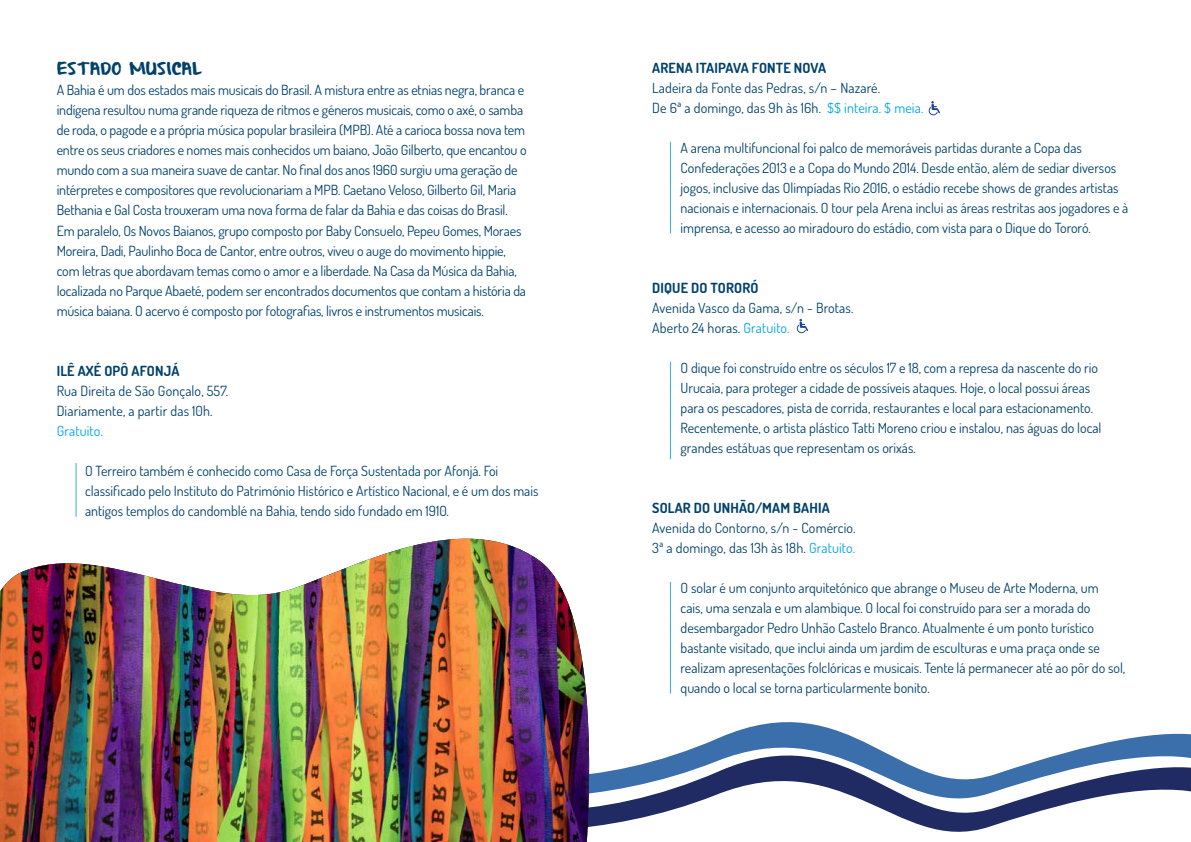
<style>
.page{position:relative;width:1191px;height:842px;background:#fff}
.page>*{position:absolute;margin:0;border:0;box-sizing:border-box;transform-origin:0 0}
.t1{font:14px/20px "Dosis";color:#00416b}
.t2{font:700 14px "Dosis";letter-spacing:.01em;color:#00416b}
.t3{font:14px "From Where You Are";letter-spacing:.02em;color:#00416b}
.t4{font:14px "Dosis";letter-spacing:.01em;color:#00a4e6}
.s1{color:#00a4e6}
</style>
<div class="page">
<svg style="left:614px;top:722px;width:577px;height:110px"></svg>
<svg style="left:75px;top:507px;width:539px;height:320px"></svg>
<img style="left:0;top:539px;width:590px;height:303px">
<hr style="left:76px;top:463px;width:1px;height:54px;background:#35addf">
<hr style="left:670px;top:142px;width:1px;height:91px;background:#35addf">
<hr style="left:670px;top:362px;width:1px;height:97px;background:#35addf">
<hr style="left:670px;top:582px;width:1px;height:112px;background:#35addf">
<svg style="left:928px;top:101px;width:12px;height:14px"></svg>
<svg style="left:796px;top:319px;width:12px;height:14px"></svg>
<p class="t3" style="left:57px;top:62px;width:147px">ESTADO MUSICAL</p>
<p class="t1" style="left:57px;top:80px;width:471px">A Bahia é um dos estados mais musicais do Brasil. A mistura entre as etnias negra, branca e indígena resultou numa grande riqueza de ritmos e géneros musicais, como o axé, o samba de roda, o pagode e a própria música popular brasileira (MPB). Até a carioca bossa nova tem entre os seus criadores e nomes mais conhecidos um baiano, João Gilberto, que encantou o mundo com a sua maneira suave de cantar. No final dos anos 1960 surgiu uma geração de intérpretes e compositores que revolucionariam a MPB. Caetano Veloso, Gilberto Gil, Maria Bethania e Gal Costa trouxeram uma nova forma de falar da Bahia e das coisas do Brasil.<br>Em paralelo, Os Novos Baianos, grupo composto por Baby Consuelo, Pepeu Gomes, Moraes Moreira, Dadi, Paulinho Boca de Cantor, entre outros, viveu o auge do movimento hippie, com letras que abordavam temas como o amor e a liberdade. Na Casa da Música da Bahia, localizada no Parque Abaeté, podem ser encontrados documentos que contam a história da música baiana. O acervo é composto por fotografias, livros e instrumentos musicais.</p>
<p class="t2" style="left:57px;top:361px;width:124px">ILÊ AXÉ OPÔ AFONJÁ</p>
<p class="t1" style="left:57px;top:380px;width:173px">Rua Direita de São Gonçalo, 557.<br>Diariamente, a partir das 10h.</p>
<p class="t4" style="left:57px;top:421px;width:48px">Gratuito.</p>
<p class="t1" style="left:85px;top:460px;width:455px">O Terreiro também é conhecido como Casa de Força Sustentada por Afonjá. Foi classificado pelo Instituto do Património Histórico e Artístico Nacional, e é um dos mais antigos templos do candomblé na Bahia, tendo sido fundado em 1910.</p>
<p class="t2" style="left:652px;top:59px;width:176px">ARENA ITAIPAVA FONTE NOVA</p>
<p class="t1" style="left:652px;top:78px;width:273px">Ladeira da Fonte das Pedras, s/n – Nazaré.<br>De 6ª a domingo, das 9h às 16h. <span class="s1">$$ inteira. $ meia.</span></p>
<p class="t1" style="left:680px;top:138px;width:449px">A arena multifuncional foi palco de memoráveis partidas durante a Copa das Confederações 2013 e a Copa do Mundo 2014. Desde então, além de sediar diversos jogos, inclusive das Olimpíadas Rio 2016, o estádio recebe shows de grandes artistas nacionais e internacionais. O tour pela Arena inclui as áreas restritas aos jogadores e à imprensa, e acesso ao miradouro do estádio, com vista para o Dique do Tororó.</p>
<p class="t2" style="left:652px;top:279px;width:108px">DIQUE DO TORORÓ</p>
<p class="t1" style="left:652px;top:298px;width:203px">Avenida Vasco da Gama, s/n - Brotas.<br>Aberto 24 horas. <span class="s1">Gratuito.</span></p>
<p class="t1" style="left:680px;top:358px;width:422px">O dique foi construído entre os séculos 17 e 18, com a represa da nascente do rio Urucaia, para proteger a cidade de possíveis ataques. Hoje, o local possui áreas para os pescadores, pista de corrida, restaurantes e local para estacionamento.<br>Recentemente, o artista plástico Tatti Moreno criou e instalou, nas águas do local grandes estátuas que representam os orixás.</p>
<p class="t2" style="left:652px;top:499px;width:179px">SOLAR DO UNHÃO/MAM BAHIA</p>
<p class="t1" style="left:652px;top:518px;width:205px">Avenida do Contorno, s/n - Comércio.<br>3ª a domingo, das 13h às 18h. <span class="s1">Gratuito.</span></p>
<p class="t1" style="left:680px;top:578px;width:446px">O solar é um conjunto arquitetónico que abrange o Museu de Arte Moderna, um<br>cais, uma senzala e um alambique. O local foi construído para ser a morada do desembargador Pedro Unhão Castelo Branco. Atualmente é um ponto turístico bastante visitado, que inclui ainda um jardim de esculturas e uma praça onde se realizam apresentações folclóricas e musicais. Tente lá permanecer até ao pôr do sol, quando o local se torna particularmente bonito.</p>
</div>
